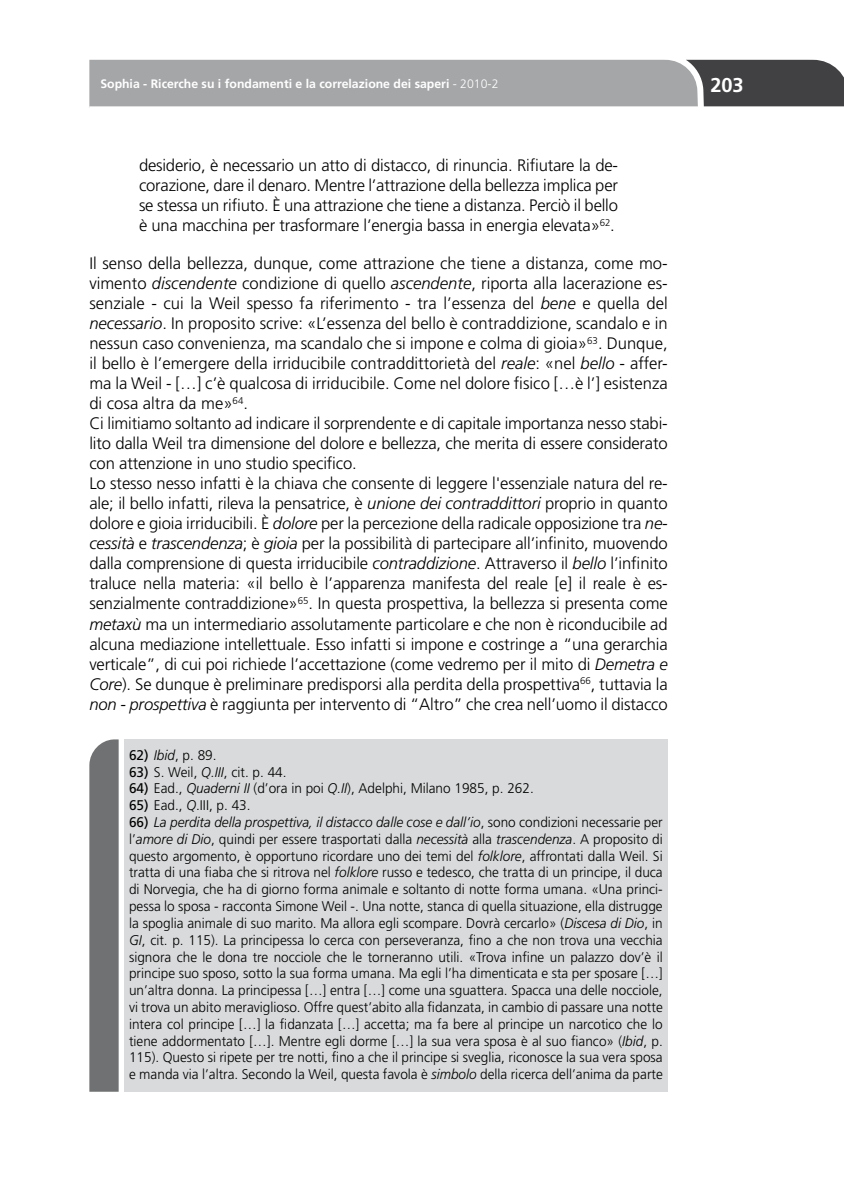
<style>
.page{position:relative;width:844px;height:1191px;background:#fff}
.page>*{position:absolute;margin:0;border:0;box-sizing:border-box;transform-origin:0 0}
.t1{font:700 19.95px "Frutiger LT Std";color:#fff}
.t2{font:300 16.62px/19.9px "Frutiger LT Std";letter-spacing:-.01em;color:#000;text-align:justify}
.t3{font:300 14px/16.8px "Frutiger LT Std";color:#000;text-align:justify}
.t4{font:700 12.25px "Frutiger LT Std";color:#fff}
.s1{font-weight:300}
.s2{font-style:italic}
.s3{font-weight:400}
</style>
<div class="page">
<svg style="left:89px;top:60px;width:754px;height:48px;background:#97979a"></svg>
<div style="left:124px;top:739px;width:543px;height:352px;background:#d9dadb"></div>
<svg style="left:89px;top:739px;width:30px;height:352px;background:#757677"></svg>
<p class="t4" style="left:100px;top:76px;width:399px">Sophia - Ricerche su i fondamenti e la correlazione dei saperi <span class="s1">- 2010-2</span></p>
<p class="t1" style="left:710px;top:73px;width:35px">203</p>
<p class="t2" style="left:139px;top:156px;width:480px">desiderio, è necessario un atto di distacco, di rinuncia. Rifiutare la de&shy;corazione, dare il denaro. Mentre l’attrazione della bellezza implica per se stessa un rifiuto. È una attrazione che tiene a distanza. Perciò il bello è una macchina per trasformare l’energia bassa in energia elevata»<sup>62</sup>.</p>
<p class="t2" style="left:89px;top:253px;width:579px;text-align:left">Il senso della bellezza, dunque, come attrazione che tiene a distanza, come mo&shy;vimento <span class="s2">discendente</span> condizione di quello <span class="s2">ascendente</span>, riporta alla lacerazione es&shy;senziale - cui la Weil spesso fa riferimento - tra l’essenza del <span class="s2">bene</span> e quella del <span class="s2">necessario</span>. In proposito scrive: «L’essenza del bello è contraddizione, scandalo e in nessun caso convenienza, ma scandalo che si impone e colma di gioia»<sup>63</sup>. Dunque, il bello è l’emergere della irriducibile contraddittorietà del <span class="s2">reale</span>: «nel <span class="s2">bello</span> - affer&shy;ma la Weil - […] c’è qualcosa di irriducibile. Come nel dolore fisico […è l’] esistenza di cosa altra da me»<sup>64</sup>.<br>Ci limitiamo soltanto ad indicare il sorprendente e di capitale importanza nesso stabi&shy;lito dalla Weil tra dimensione del dolore e bellezza, che merita di essere considerato con attenzione in uno studio specifico.<br>Lo stesso nesso infatti è la chiava che consente di leggere l'essenziale natura del re&shy;ale; il bello infatti, rileva la pensatrice, è <span class="s2">unione dei contraddittori</span> proprio in quanto dolore e gioia irriducibili. È <span class="s2">dolore</span> per la percezione della radicale opposizione tra <span class="s2">ne&shy;cessità</span> e <span class="s2">trascendenza</span>; è <span class="s2">gioia</span> per la possibilità di partecipare all’infinito, muovendo dalla comprensione di questa irriducibile <span class="s2">contraddizione</span>. Attraverso il <span class="s2">bello</span> l’infinito traluce nella materia: «il bello è l’apparenza manifesta del reale [e] il reale è es&shy;senzialmente contraddizione»<sup>65</sup>. In questa prospettiva, la bellezza si presenta come <span class="s2">metaxù</span> ma un intermediario assolutamente particolare e che non è riconducibile ad alcuna mediazione intellettuale. Esso infatti si impone e costringe a “una gerarchia verticale”, di cui poi richiede l’accettazione (come vedremo per il mito di <span class="s2">Demetra e Core</span>). Se dunque è preliminare predisporsi alla perdita della prospettiva<sup>66</sup>, tuttavia la <span class="s2">non - prospettiva</span> è raggiunta per intervento di “Altro” che crea nell’uomo il distacco</p>
<p class="t3" style="left:129px;top:747px;width:89px"><span class="s3">62)</span> <span class="s2">Ibid</span>, p. 89.</p>
<p class="t3" style="left:129px;top:763px;width:159px"><span class="s3">63)</span> S. Weil, <span class="s2">Q.III</span>, cit. p. 44.</p>
<p class="t3" style="left:129px;top:780px;width:406px"><span class="s3">64)</span> Ead., <span class="s2">Quaderni II</span> (d’ora in poi <span class="s2">Q.II</span>), Adelphi, Milano 1985, p. 262.</p>
<p class="t3" style="left:129px;top:797px;width:123px"><span class="s3">65)</span> Ead., <span class="s2">Q</span>.III, p. 43.</p>
<p class="t3" style="left:129px;top:814px;width:535px"><span class="s3">66)</span> <span class="s2">La perdita della prospettiva, il distacco dalle cose e dall’io</span>, sono condizioni necessarie per l’<span class="s2">amore di Dio</span>, quindi per essere trasportati dalla <span class="s2">necessità</span> alla <span class="s2">trascendenza</span>. A proposito di questo argomento, è opportuno ricordare uno dei temi del <span class="s2">folklore</span>, affrontati dalla Weil. Si tratta di una fiaba che si ritrova nel <span class="s2">folklore</span> russo e tedesco, che tratta di un principe, il duca di Norvegia, che ha di giorno forma animale e soltanto di notte forma umana. «Una princi&shy;pessa lo sposa - racconta Simone Weil -. Una notte, stanca di quella situazione, ella distrugge la spoglia animale di suo marito. Ma allora egli scompare. Dovrà cercarlo» (<span class="s2">Discesa di Dio</span>, in <span class="s2">GI</span>, cit. p. 115). La principessa lo cerca con perseveranza, fino a che non trova una vecchia signora che le dona tre nocciole che le torneranno utili. «Trova infine un palazzo dov’è il principe suo sposo, sotto la sua forma umana. Ma egli l’ha dimenticata e sta per sposare […] un’altra donna. La principessa […] entra […] come una sguattera. Spacca una delle nocciole, vi trova un abito meraviglioso. Offre quest’abito alla fidanzata, in cambio di passare una notte intera col principe […] la fidanzata […] accetta; ma fa bere al principe un narcotico che lo tiene addormentato […]. Mentre egli dorme […] la sua vera sposa è al suo fianco» (<span class="s2">Ibid</span>, p.<br>115). Questo si ripete per tre notti, fino a che il principe si sveglia, riconosce la sua vera sposa e manda via l’altra. Secondo la Weil, questa favola è <span class="s2">simbolo</span> della ricerca dell’anima da parte</p>
</div>
